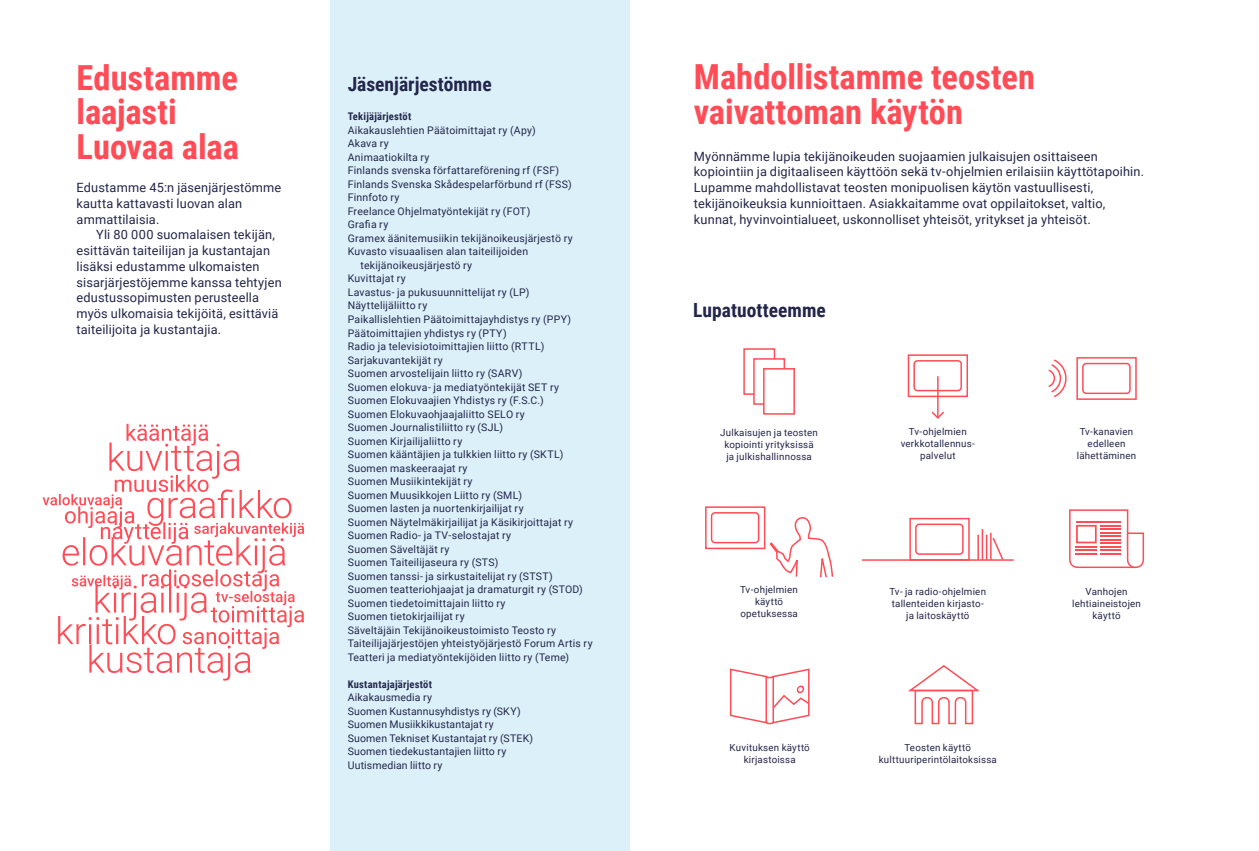
<style>
.page{position:relative;width:1259px;height:851px;background:#fff}
.page>*{position:absolute;margin:0;border:0;box-sizing:border-box;transform-origin:0 0}
.t1{font:700 34.5px/34.5px "Roboto Condensed";letter-spacing:-.005em;color:#ff4c56}
.t2{font:700 19.5px "Roboto Condensed";color:#23264a}
.leipis{font:12.75px/15.8px "Roboto";letter-spacing:.01em;color:#23264a}
.leipis-2{font:10.5px/13.5px "Roboto";letter-spacing:.02em;color:#23264a}
.leipis-3{font:700 10.5px "Roboto Condensed";letter-spacing:.02em;color:#23264a}
.leipis-4{font:9.75px "Roboto";letter-spacing:.02em;color:#23264a}
</style>
<div class="page">
<div style="left:330px;top:0;width:299px;height:850px;background:#dcf0fa"></div>
<svg style="left:43px;top:424px;width:261px;height:256px"></svg>
<svg style="left:908px;top:665px;width:72px;height:60px"></svg>
<div style="left:743px;top:348px;width:32px;height:47px;background:#fff;border:2px solid #ff4c56"></div>
<div style="left:753px;top:358px;width:32px;height:46px;background:#fff;border:2px solid #ff4c56"></div>
<div style="left:763px;top:368px;width:32px;height:46px;background:#fff;border:2px solid #ff4c56"></div>
<div style="left:907px;top:354px;width:61px;height:43px;border:2px solid #ff4c56"></div>
<div style="left:913px;top:360px;width:49px;height:31px;border:2px solid #ff4c56;border-radius:3px"></div>
<hr style="left:937px;top:376px;width:1px;height:41px;background:#ff4c56">
<svg style="left:931px;top:410px;width:13px;height:9px"></svg>
<svg style="left:1069px;top:509px;width:76px;height:60px"></svg>
<div style="left:1076px;top:525px;width:20px;height:18px;border:2px solid #ff4c56"></div>
<hr style="left:1075px;top:521px;width:45px;height:2px;background:#ff4c56">
<hr style="left:1100px;top:524px;width:20px;height:2px;background:#ff4c56">
<hr style="left:1100px;top:528px;width:20px;height:2px;background:#ff4c56">
<hr style="left:1100px;top:531px;width:20px;height:2px;background:#ff4c56">
<hr style="left:1100px;top:535px;width:20px;height:2px;background:#ff4c56">
<hr style="left:1100px;top:538px;width:20px;height:2px;background:#ff4c56">
<hr style="left:1100px;top:542px;width:20px;height:2px;background:#ff4c56">
<hr style="left:1100px;top:545px;width:20px;height:2px;background:#ff4c56">
<hr style="left:1100px;top:549px;width:20px;height:2px;background:#ff4c56">
<hr style="left:1100px;top:552px;width:20px;height:2px;background:#ff4c56">
<hr style="left:1075px;top:545px;width:22px;height:2px;background:#ff4c56">
<hr style="left:1075px;top:549px;width:22px;height:2px;background:#ff4c56">
<hr style="left:1075px;top:552px;width:22px;height:2px;background:#ff4c56">
<svg style="left:769px;top:517px;width:65px;height:61px"></svg>
<div style="left:705px;top:506px;width:60px;height:43px;border:2px solid #ff4c56"></div>
<div style="left:711px;top:512px;width:48px;height:31px;border:2px solid #ff4c56;border-radius:3px"></div>
<div style="left:1076px;top:357px;width:60px;height:43px;border:2px solid #ff4c56"></div>
<div style="left:1082px;top:363px;width:48px;height:31px;border:2px solid #ff4c56;border-radius:3px"></div>
<svg style="left:1048px;top:359px;width:19px;height:39px"></svg>
<div style="left:909px;top:518px;width:60px;height:42px;border:2px solid #ff4c56"></div>
<div style="left:915px;top:523px;width:48px;height:31px;border:2px solid #ff4c56;border-radius:3px"></div>
<hr style="left:862px;top:559px;width:151px;height:1px;background:#ff4c56">
<hr style="left:977px;top:534px;width:2px;height:26px;background:#ff4c56">
<hr style="left:981px;top:529px;width:2px;height:31px;background:#ff4c56">
<svg style="left:986px;top:532px;width:18px;height:29px"></svg>
<svg style="left:729px;top:668px;width:81px;height:57px"></svg>
<div style="left:796px;top:685px;width:8px;height:8px;border:1px solid #ff4c56;border-radius:50%"></div>
<p class="t1" style="left:77px;top:59px;width:163px">Edustamme laajasti</p>
<p class="t1" style="left:77px;top:128px;width:164px">Luovaa alaa</p>
<p class="leipis" style="left:77px;top:179px;width:206px">Edustamme 45:n jäsenjärjestömme</p>
<p class="leipis" style="left:77px;top:195px;width:167px">kautta kattavasti luovan alan</p>
<p class="leipis" style="left:77px;top:211px;width:84px">ammattilaisia.</p>
<p class="leipis" style="left:96px;top:226px;width:180px">Yli 80 000 suomalaisen tekijän,</p>
<p class="leipis" style="left:77px;top:242px;width:195px">esittävän taiteilijan ja kustantajan</p>
<p class="leipis" style="left:77px;top:258px;width:185px">lisäksi edustamme ulkomaisten</p>
<p class="leipis" style="left:77px;top:274px;width:207px">sisarjärjestöjemme kanssa tehtyjen</p>
<p class="leipis" style="left:77px;top:289px;width:184px">edustussopimusten perusteella</p>
<p class="leipis" style="left:77px;top:305px;width:203px">myös ulkomaisia tekijöitä, esittäviä</p>
<p class="leipis" style="left:77px;top:321px;width:146px">taiteilijoita ja kustantajia.</p>
<p class="t2" style="left:348px;top:70px;width:145px">Jäsenjärjestömme</p>
<p class="leipis-3" style="left:348px;top:109px;width:65px">Tekijäjärjestöt</p>
<p class="leipis-2" style="left:348px;top:123px;width:189px">Aikakauslehtien Päätoimittajat ry (Apy)</p>
<p class="leipis-2" style="left:348px;top:136px;width:42px">Akava ry</p>
<p class="leipis-2" style="left:348px;top:150px;width:83px">Animaatiokilta ry</p>
<p class="leipis-2" style="left:348px;top:163px;width:213px">Finlands svenska författareförening rf (FSF)</p>
<p class="leipis-2" style="left:348px;top:177px;width:225px">Finlands Svenska Skådespelarförbund rf (FSS)</p>
<p class="leipis-2" style="left:348px;top:190px;width:53px">Finnfoto ry</p>
<p class="leipis-2" style="left:348px;top:204px;width:184px">Freelance Ohjelmatyöntekijät ry (FOT)</p>
<p class="leipis-2" style="left:348px;top:217px;width:42px">Grafia ry</p>
<p class="leipis-2" style="left:348px;top:231px;width:226px">Gramex äänitemusiikin tekijänoikeusjärjestö ry</p>
<p class="leipis-2" style="left:360px;top:244px;width:169px;text-indent:-13px">Kuvasto visuaalisen alan taiteilijoiden tekijänoikeusjärjestö ry</p>
<p class="leipis-2" style="left:348px;top:271px;width:60px">Kuvittajat ry</p>
<p class="leipis-2" style="left:348px;top:285px;width:183px">Lavastus- ja pukusuunnittelijat ry (LP)</p>
<p class="leipis-2" style="left:348px;top:298px;width:81px">Näyttelijäliitto ry</p>
<p class="leipis-2" style="left:348px;top:312px;width:225px">Paikallislehtien Päätoimittajayhdistys ry (PPY)</p>
<p class="leipis-2" style="left:348px;top:325px;width:160px">Päätoimittajien yhdistys ry (PTY)</p>
<p class="leipis-2" style="left:348px;top:339px;width:198px">Radio ja televisiotoimittajien liitto (RTTL)</p>
<p class="leipis-2" style="left:348px;top:352px;width:96px">Sarjakuvantekijät ry</p>
<p class="leipis-2" style="left:348px;top:366px;width:176px">Suomen arvostelijain liitto ry (SARV)</p>
<p class="leipis-2" style="left:348px;top:379px;width:213px">Suomen elokuva- ja mediatyöntekijät SET ry</p>
<p class="leipis-2" style="left:348px;top:393px;width:197px">Suomen Elokuvaajien Yhdistys ry (F.S.C.)</p>
<p class="leipis-2" style="left:348px;top:406px;width:179px">Suomen Elokuvaohjaajaliitto SELO ry</p>
<p class="leipis-2" style="left:348px;top:420px;width:157px">Suomen Journalistiliitto ry (SJL)</p>
<p class="leipis-2" style="left:348px;top:433px;width:116px">Suomen Kirjailijaliitto ry</p>
<p class="leipis-2" style="left:348px;top:447px;width:217px">Suomen kääntäjien ja tulkkien liitto ry (SKTL)</p>
<p class="leipis-2" style="left:348px;top:460px;width:121px">Suomen maskeeraajat ry</p>
<p class="leipis-2" style="left:348px;top:474px;width:126px">Suomen Musiikintekijät ry</p>
<p class="leipis-2" style="left:348px;top:487px;width:176px">Suomen Muusikkojen Liitto ry (SML)</p>
<p class="leipis-2" style="left:348px;top:501px;width:177px">Suomen lasten ja nuortenkirjailijat ry</p>
<p class="leipis-2" style="left:348px;top:514px;width:227px">Suomen Näytelmäkirjailijat ja Käsikirjoittajat ry</p>
<p class="leipis-2" style="left:348px;top:528px;width:165px">Suomen Radio-- ja TV--selostajat ry</p>
<p class="leipis-2" style="left:348px;top:541px;width:103px">Suomen Säveltäjät ry</p>
<p class="leipis-2" style="left:348px;top:555px;width:152px">Suomen Taiteilijaseura ry (STS)</p>
<p class="leipis-2" style="left:348px;top:568px;width:207px">Suomen tanssi- ja sirkustaitelijat ry (STST)</p>
<p class="leipis-2" style="left:348px;top:582px;width:237px">Suomen teatteriohjaajat ja dramaturgit ry (STOD)</p>
<p class="leipis-2" style="left:348px;top:595px;width:159px">Suomen tiedetoimittajain liitto ry</p>
<p class="leipis-2" style="left:348px;top:609px;width:118px">Suomen tietokirjailijat ry</p>
<p class="leipis-2" style="left:348px;top:622px;width:210px">Säveltäjäin Tekijänoikeustoimisto Teosto ry</p>
<p class="leipis-2" style="left:348px;top:636px;width:246px">Taiteilijajärjestöjen yhteistyöjärjestö Forum Artis ry</p>
<p class="leipis-2" style="left:348px;top:649px;width:223px">Teatteri ja mediatyöntekijöiden liitto ry (Teme)</p>
<p class="leipis-3" style="left:348px;top:676px;width:86px">Kustantajajärjestöt</p>
<p class="leipis-2" style="left:348px;top:690px;width:86px">Aikakausmedia ry</p>
<p class="leipis-2" style="left:348px;top:703px;width:174px">Suomen Kustannusyhdistys ry (SKY)</p>
<p class="leipis-2" style="left:348px;top:717px;width:148px">Suomen Musiikkikustantajat ry</p>
<p class="leipis-2" style="left:348px;top:730px;width:187px">Suomen Tekniset Kustantajat ry (STEK)</p>
<p class="leipis-2" style="left:348px;top:744px;width:160px">Suomen tiedekustantajien liitto ry</p>
<p class="leipis-2" style="left:348px;top:757px;width:96px">Uutismedian liitto ry</p>
<p class="t1" style="left:694px;top:58px;width:343px">Mahdollistamme teosten vaivattoman käytön</p>
<p class="leipis" style="left:694px;top:148px;width:452px">Myönnämme lupia tekijänoikeuden suojaamien julkaisujen osittaiseen kopiointiin ja digitaaliseen käyttöön sekä tv-ohjelmien erilaisiin käyttötapoihin.<br>Lupamme mahdollistavat teosten monipuolisen käytön vastuullisesti, tekijänoikeuksia kunnioittaen. Asiakkaitamme ovat oppilaitokset, valtio, kunnat, hyvinvointialueet, uskonnolliset yhteisöt, yritykset ja yhteisöt.</p>
<p class="t2" style="left:693px;top:297px;width:134px">Lupatuotteemme</p>
<p class="leipis-4" style="left:720px;top:426px;width:99px">Julkaisujen ja teosten</p>
<p class="leipis-4" style="left:724px;top:438px;width:91px">kopiointi yrityksissä</p>
<p class="leipis-4" style="left:726px;top:450px;width:87px">ja julkishallinnossa</p>
<p class="leipis-4" style="left:909px;top:425px;width:59px">Tv-ohjelmien</p>
<p class="leipis-4" style="left:900px;top:437px;width:75px">verkkotallennus-</p>
<p class="leipis-4" style="left:920px;top:449px;width:37px">palvelut</p>
<p class="leipis-4" style="left:1079px;top:425px;width:55px">Tv-kanavien</p>
<p class="leipis-4" style="left:1087px;top:437px;width:40px">edelleen</p>
<p class="leipis-4" style="left:1076px;top:449px;width:61px">lähettäminen</p>
<p class="leipis-4" style="left:740px;top:583px;width:59px">Tv-ohjelmien</p>
<p class="leipis-4" style="left:755px;top:595px;width:30px">käyttö</p>
<p class="leipis-4" style="left:740px;top:607px;width:59px">opetuksessa</p>
<p class="leipis-4" style="left:889px;top:584px;width:98px">Tv- ja radio-ohjelmien</p>
<p class="leipis-4" style="left:892px;top:596px;width:93px">tallenteiden kirjasto-</p>
<p class="leipis-4" style="left:906px;top:608px;width:65px">ja laitoskäyttö</p>
<p class="leipis-4" style="left:1085px;top:584px;width:43px">Vanhojen</p>
<p class="leipis-4" style="left:1072px;top:596px;width:70px">lehtiaineistojen</p>
<p class="leipis-4" style="left:1092px;top:608px;width:30px">käyttö</p>
<p class="leipis-4" style="left:729px;top:740px;width:82px">Kuvituksen käyttö</p>
<p class="leipis-4" style="left:744px;top:752px;width:53px">kirjastoissa</p>
<p class="leipis-4" style="left:904px;top:740px;width:68px">Teosten käyttö</p>
<p class="leipis-4" style="left:879px;top:752px;width:120px">kulttuuriperintölaitoksissa</p>
</div>
